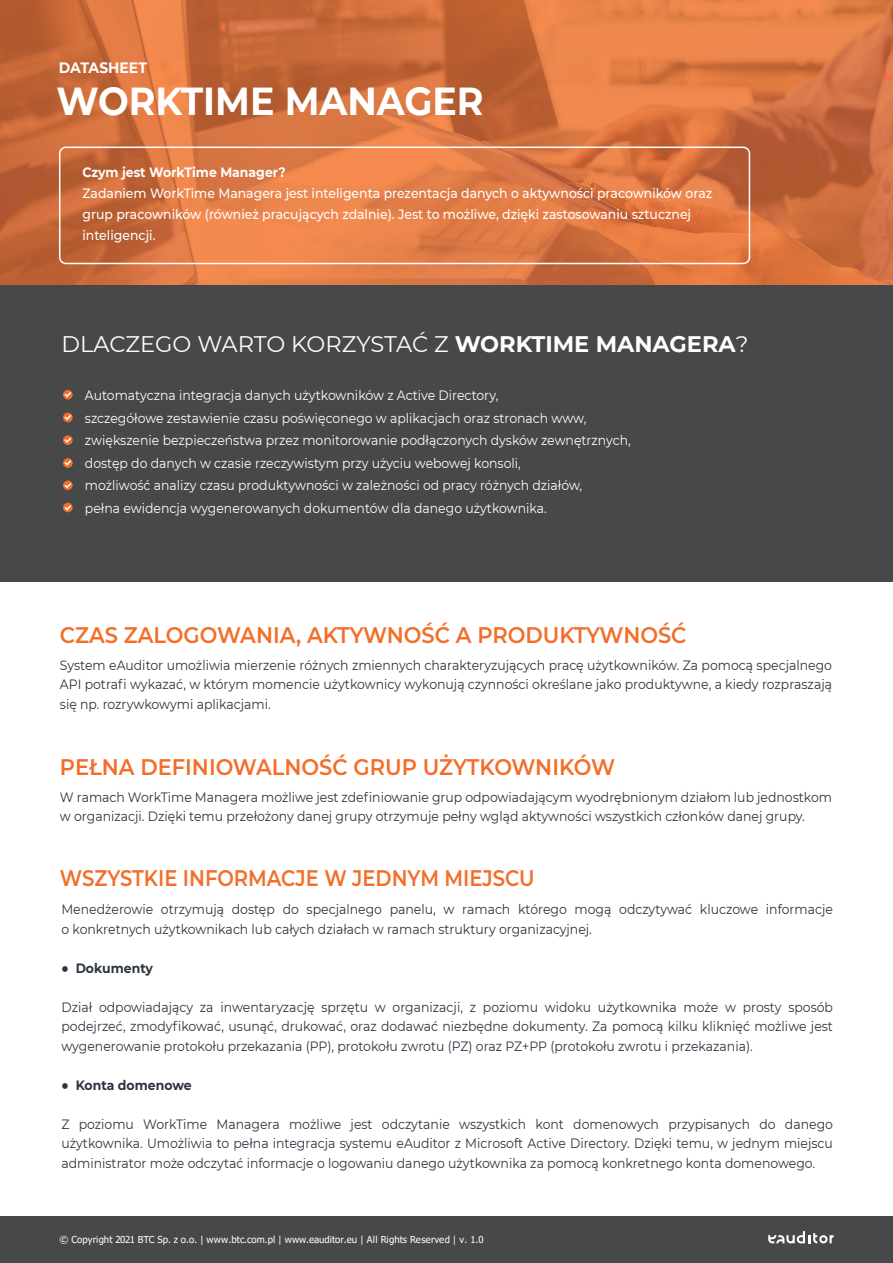
<style>
.page{position:relative;width:893px;height:1263px;background:#fff}
.page>*{position:absolute;margin:0;border:0;box-sizing:border-box;transform-origin:0 0}
.t1{font:700 39px "Montserrat";color:#fff;scale:.93 1}
.t2{font:600 22.5px "Montserrat";color:#f36e29;scale:.93 1}
.t3{font:22.5px "Montserrat";letter-spacing:-.005em;color:#fff}
.t4{font:600 22.5px "Montserrat";color:#f36e29;scale:.87 1}
.t5{font:700 15px "Montserrat";color:#fff;scale:.93 1}
.t6{font:13.5px/19.5px "Montserrat";color:#2c343f;text-align:justify;scale:.92 1}
.t7{font:13.5px/22.5px "Montserrat";color:#fff;scale:.92 1}
.t8{font:500 13.5px/21px "Montserrat";color:#fff;scale:.92 1}
.t9{font:700 13.5px "Montserrat";color:#2c343f;scale:.92 1}
.t10{font:700 13.5px "Montserrat";color:#fff;scale:.92 1}
.t11{font:9.6px "Tahoma";color:#fff}
.s1{font-weight:700}
.s2{font-family:"Lato"}
</style>
<div class="page">
<div style="left:0;top:284px;width:893px;height:298px;background:#46484a"></div>
<div style="left:0;top:1216px;width:893px;height:47px;background:#46484a"></div>
<svg style="left:63px;top:390px;width:10px;height:10px"></svg>
<svg style="left:64px;top:392px;width:7px;height:5px"></svg>
<svg style="left:63px;top:413px;width:10px;height:9px"></svg>
<svg style="left:64px;top:415px;width:7px;height:5px"></svg>
<svg style="left:63px;top:435px;width:10px;height:10px"></svg>
<svg style="left:64px;top:438px;width:7px;height:5px"></svg>
<svg style="left:63px;top:458px;width:10px;height:10px"></svg>
<svg style="left:64px;top:460px;width:7px;height:6px"></svg>
<svg style="left:63px;top:480px;width:10px;height:10px"></svg>
<svg style="left:64px;top:483px;width:7px;height:5px"></svg>
<svg style="left:63px;top:503px;width:10px;height:9px"></svg>
<svg style="left:64px;top:505px;width:7px;height:5px"></svg>
<img style="left:0;top:0;width:893px;height:284px">
<div style="left:59px;top:147px;width:691px;height:117px;border:2px solid #fff;border-radius:6px"></div>
<svg style="left:768px;top:1231px;width:66px;height:12px"></svg>
<p class="t5" style="left:59px;top:56px;width:96px">DATASHEET</p>
<h1 class="t1" style="left:57px;top:73px;width:461px">WORKTIME MANAGER</h1>
<p class="t10" style="left:82px;top:163px;width:222px">Czym jest WorkTime Manager?</p>
<p class="t8" style="left:82px;top:182px;width:686px">Zadaniem WorkTime Managera jest inteligenta prezentacja danych o aktywności pracowników oraz grup pracowników (również pracujących zdalnie). Jest to możliwe, dzięki zastosowaniu sztucznej inteligencji.</p>
<h2 class="t3" style="left:62px;top:329px;width:688px">DLACZEGO WARTO KORZYSTAĆ Z <span class="s1">WORKTIME MANAGERA</span>?</h2>
<p class="t7" style="left:85px;top:384px;width:595px">Automatyczna integracja danych użytkowników z Active Directory,<br>szczegółowe zestawienie czasu poświęconego w aplikacjach oraz stronach www, zwiększenie bezpieczeństwa przez monitorowanie podłączonych dysków zewnętrznych, dostęp do danych w czasie rzeczywistym przy użyciu webowej konsoli,<br>możliwość analizy czasu produktywności w zależności od pracy różnych działów,<br>pełna ewidencja wygenerowanych dokumentów dla danego użytkownika.</p>
<h2 class="t2" style="left:60px;top:618px;width:675px">CZAS ZALOGOWANIA, AKTYWNOŚĆ A PRODUKTYWNOŚĆ</h2>
<p class="t6" style="left:60px;top:655px;width:841px">System eAuditor umożliwia mierzenie różnych zmiennych charakteryzujących pracę użytkowników. Za pomocą specjalnego API potrafi wykazać, w którym momencie użytkownicy wykonują czynności określane jako produktywne, a kiedy rozpraszają się np. rozrywkowymi aplikacjami.</p>
<h2 class="t2" style="left:60px;top:751px;width:598px">PEŁNA DEFINIOWALNOŚĆ GRUP UŻYTKOWNIKÓW</h2>
<p class="t6" style="left:60px;top:787px;width:841px">W ramach WorkTime Managera możliwe jest zdefiniowanie grup odpowiadającym wyodrębnionym działom lub jednostkom w organizacji. Dzięki temu przełożony danej grupy otrzymuje pełny wgląd aktywności wszystkich członków danej grupy.</p>
<h2 class="t4" style="left:60px;top:862px;width:547px">WSZYSTKIE INFORMACJE W JEDNYM MIEJSCU</h2>
<p class="t6" style="left:61px;top:899px;width:840px">Menedżerowie otrzymują dostęp do specjalnego panelu, w ramach którego mogą odczytywać kluczowe informacje o konkretnych użytkownikach lub całych działach w ramach struktury organizacyjnej.</p>
<p class="t9" style="left:61px;top:958px;width:101px"><span class="s2">•</span> Dokumenty</p>
<p class="t6" style="left:61px;top:997px;width:840px">Dział odpowiadający za inwentaryzację sprzętu w organizacji, z poziomu widoku użytkownika może w prosty sposób podejrzeć, zmodyfikować, usunąć, drukować, oraz dodawać niezbędne dokumenty. Za pomocą kilku kliknięć możliwe jest wygenerowanie protokołu przekazania (PP), protokołu zwrotu (PZ) oraz PZ+PP (protokołu zwrotu i przekazania).</p>
<p class="t9" style="left:61px;top:1075px;width:143px"><span class="s2">•</span> Konta domenowe</p>
<p class="t6" style="left:61px;top:1113px;width:840px">Z poziomu WorkTime Managera możliwe jest odczytanie wszystkich kont domenowych przypisanych do danego użytkownika. Umożliwia to pełna integracja systemu eAuditor z Microsoft Active Directory. Dzięki temu, w jednym miejscu administrator może odczytać informacje o logowaniu danego użytkownika za pomocą konkretnego konta domenowego.</p>
<p class="t11" style="left:60px;top:1233px;width:426px">© Copyright 2021 BTC Sp. z o.o. | www.btc.com.pl | www.eauditor.eu | All Rights Reserved | v. 1.0</p>
</div>
